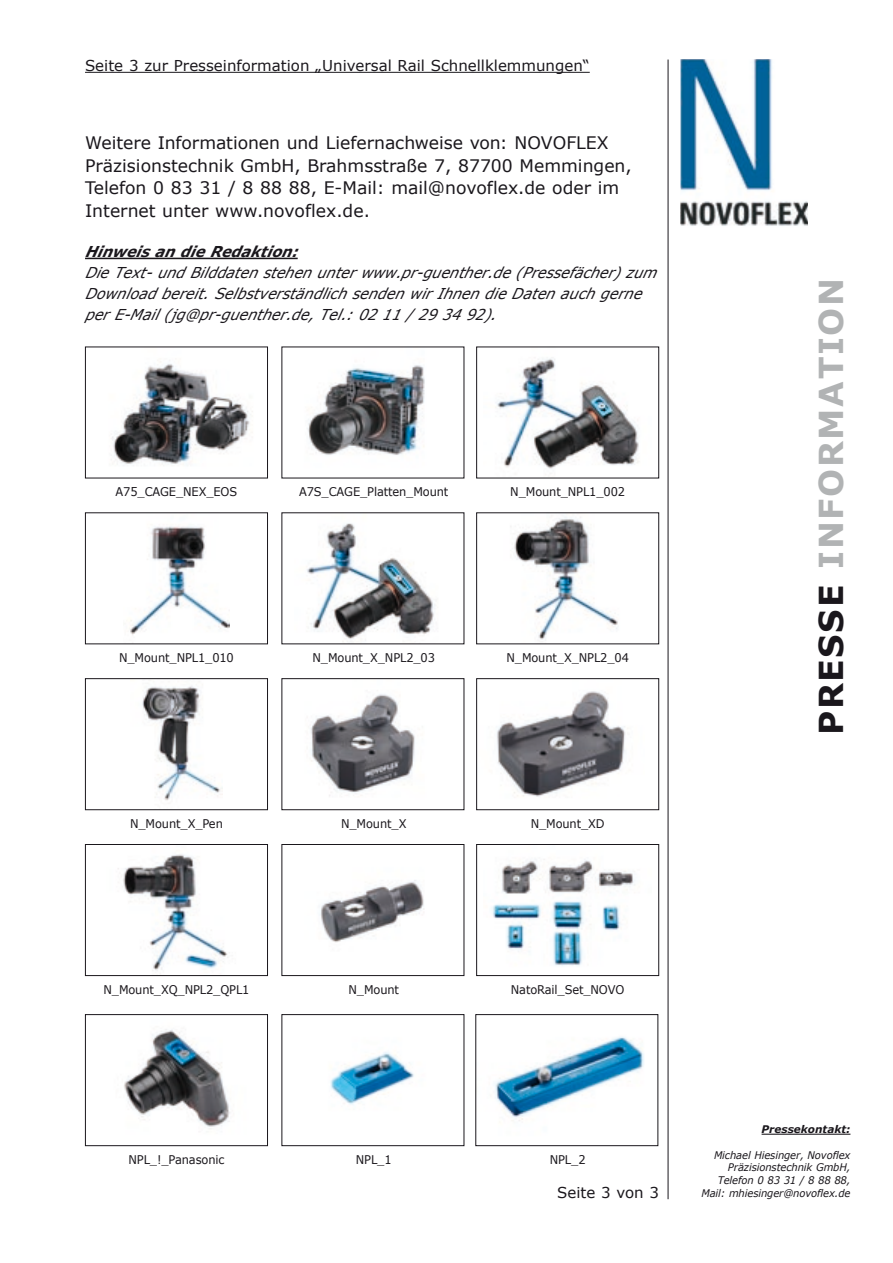
<style>
.page{position:relative;width:893px;height:1263px;background:#fff}
.page>*{position:absolute;margin:0;border:0;box-sizing:border-box;transform-origin:0 0}
.t1{font:700 33px "Verdana";letter-spacing:.05em;color:#b1b3b4}
.t2{font:17.25px/22.5px "Verdana";color:#1a171c}
.t3{font:italic 15px/21px "Verdana";color:#1a171c;scale:.96 1}
.t4{font:15px "Verdana";color:#1a171c}
.t5{font:italic 700 15px "Verdana";color:#1a171c;scale:.96 1}
.t6{font:12px "Verdana";letter-spacing:-.01em;color:#1a171c;scale:.95 1}
.t7{font:italic 10.5px/12.6px "Verdana";letter-spacing:-.01em;color:#1a171c;text-align:right;scale:.95 1}
.t8{font:italic 700 10.5px "Verdana";color:#1a171c}
.s1{color:#1a171c}
</style>
<div class="page">
<hr style="left:668px;top:60px;width:1px;height:1139px;background:#1a171c">
<img style="left:680px;top:60px;width:128px;height:166px">
<hr style="left:85px;top:72px;width:505px;height:1px;background:#1a171c">
<hr style="left:85px;top:258px;width:213px;height:1px;background:#1a171c">
<hr style="left:762px;top:1134px;width:88px;height:1px;background:#1a171c">
<img style="left:112px;top:361px;width:141px;height:103px">
<div style="left:85px;top:347px;width:183px;height:131px;border:1px solid #1a171c"></div>
<img style="left:495px;top:358px;width:144px;height:111px">
<div style="left:476px;top:347px;width:183px;height:131px;border:1px solid #1a171c"></div>
<img style="left:307px;top:365px;width:118px;height:90px">
<img style="left:129px;top:526px;width:101px;height:109px">
<div style="left:85px;top:512px;width:183px;height:132px;border:1px solid #1a171c"></div>
<img style="left:514px;top:517px;width:104px;height:123px">
<div style="left:476px;top:512px;width:183px;height:132px;border:1px solid #1a171c"></div>
<img style="left:307px;top:523px;width:128px;height:119px">
<img style="left:142px;top:686px;width:80px;height:115px">
<div style="left:85px;top:678px;width:183px;height:132px;border:1px solid #1a171c"></div>
<img style="left:496px;top:691px;width:129px;height:106px">
<div style="left:476px;top:678px;width:183px;height:132px;border:1px solid #1a171c"></div>
<img style="left:310px;top:694px;width:105px;height:102px">
<div style="left:281px;top:678px;width:183px;height:132px;border:1px solid #1a171c"></div>
<img style="left:118px;top:854px;width:110px;height:117px">
<div style="left:85px;top:844px;width:183px;height:132px;border:1px solid #1a171c"></div>
<img style="left:491px;top:859px;width:144px;height:107px">
<div style="left:476px;top:844px;width:183px;height:132px;border:1px solid #1a171c"></div>
<img style="left:320px;top:880px;width:104px;height:63px">
<div style="left:281px;top:844px;width:183px;height:132px;border:1px solid #1a171c"></div>
<img style="left:124px;top:1029px;width:106px;height:98px">
<div style="left:85px;top:1014px;width:183px;height:132px;border:1px solid #1a171c"></div>
<img style="left:330px;top:1052px;width:84px;height:53px">
<div style="left:281px;top:1014px;width:183px;height:132px;border:1px solid #1a171c"></div>
<img style="left:494px;top:1037px;width:150px;height:84px">
<div style="left:475px;top:1014px;width:183px;height:132px;border:1px solid #1a171c"></div>
<p class="t4" style="left:85px;top:56px;width:506px">Seite 3 zur Presseinformation „Universal Rail Schnellklemmungen“</p>
<h2 class="t2" style="left:85px;top:132px;width:548px">Weitere Informationen und Liefernachweise von: Novoflex Präzisionstechnik GmbH, Brahmsstraße 7, 87700 Memmingen, Telefon 0 83 31 / 8 88 88, E-Mail: mail@novoflex.de oder im Internet unter www.novoflex.de.</h2>
<p class="t5" style="left:85px;top:242px;width:228px">Hinweis an die Redaktion:</p>
<p class="t3" style="left:85px;top:263px;width:601px">Die Text- und Bilddaten stehen unter www.pr-guenther.de (Pressefächer) zum<br>Download bereit. Selbstverständlich senden wir Ihnen die Daten auch gerne per E-Mail (jg@pr-guenther.de, Tel.: 02 11 / 29 34 92).</p>
<p class="t6" style="left:299px;top:484px;width:159px">A7S_CAGE_Platten_Mount</p>
<p class="t6" style="left:116px;top:484px;width:130px">A75_CAGE_NEX_EOS</p>
<p class="t6" style="left:510px;top:484px;width:122px">N_Mount_NPL1_002</p>
<p class="t6" style="left:119px;top:650px;width:122px">N_Mount_NPL1_010</p>
<p class="t6" style="left:313px;top:650px;width:130px">N_Mount_X_NPL2_03</p>
<p class="t6" style="left:506px;top:650px;width:130px">N_Mount_X_NPL2_04</p>
<p class="t6" style="left:130px;top:816px;width:99px">N_Mount_X_Pen</p>
<p class="t6" style="left:341px;top:816px;width:70px">N_Mount_X</p>
<p class="t6" style="left:531px;top:816px;width:79px">N_Mount_XD</p>
<h1 class="t1" style="left:810px;top:735px;width:454px;rotate:-90deg"><span class="s1">Presse</span> information</h1>
<p class="t6" style="left:103px;top:982px;width:155px">N_Mount_XQ_NPL2_QPL1</p>
<p class="t6" style="left:348px;top:982px;width:55px">N_Mount</p>
<p class="t6" style="left:511px;top:982px;width:121px">NatoRail_Set_NOVO</p>
<p class="t6" style="left:129px;top:1152px;width:102px">NPL_!_Panasonic</p>
<p class="t6" style="left:356px;top:1152px;width:39px">NPL_1</p>
<p class="t6" style="left:550px;top:1152px;width:39px">NPL_2</p>
<p class="t4" style="left:557px;top:1183px;width:103px">Seite 3 von 3</p>
<p class="t8" style="left:762px;top:1123px;width:90px">Pressekontakt:</p>
<p class="t7" style="left:701px;top:1149px;width:158px">Michael Hiesinger, Novoflex<br>Präzisionstechnik GmbH,<br>Telefon 0 83 31 / 8 88 88,<br>Mail: mhiesinger@novoflex.de</p>
</div>
